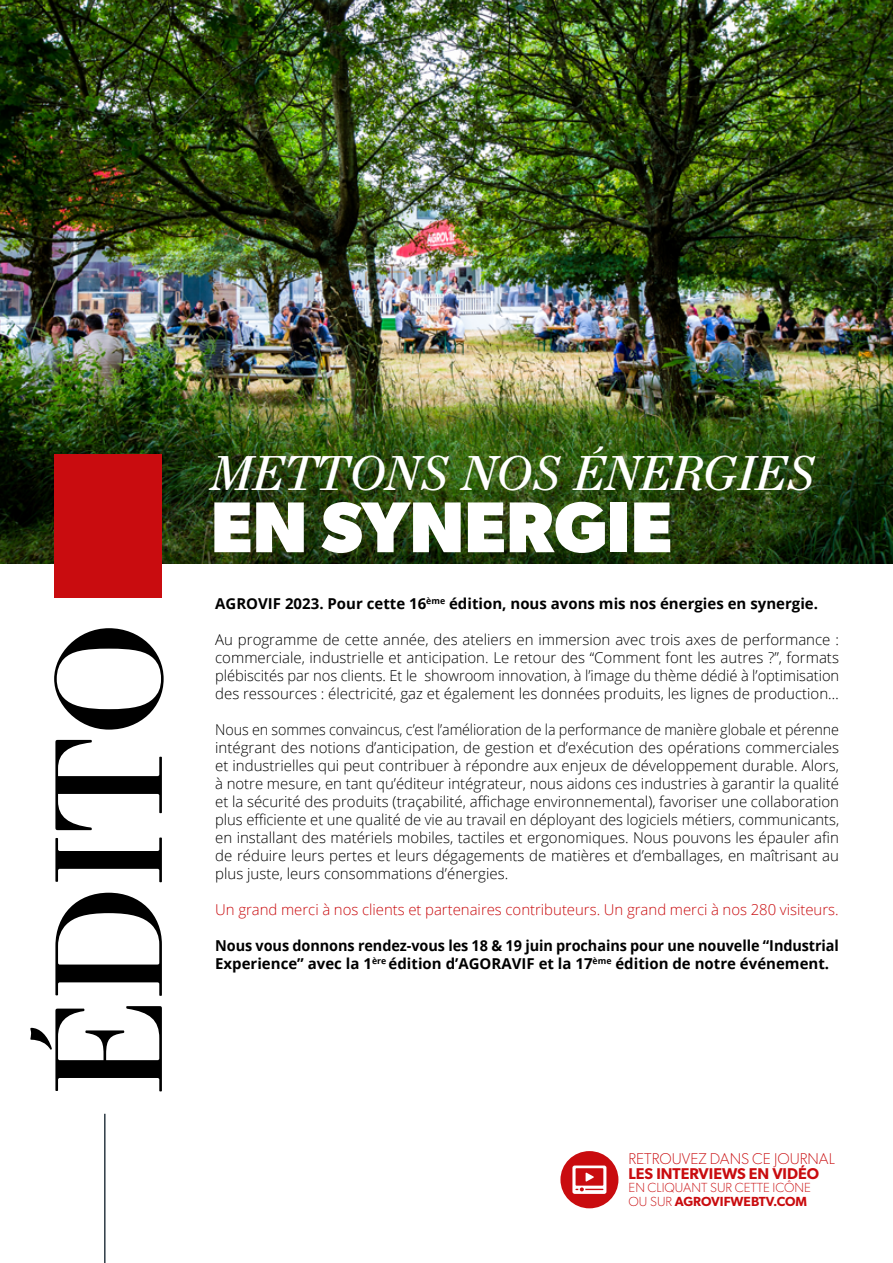
<style>
.page{position:relative;width:893px;height:1263px;background:#fff}
.page>*{position:absolute;margin:0;border:0;box-sizing:border-box;transform-origin:0 0}
.t1{font:144.9px "Essonnes Display";color:#000}
.t2{font:700 72.15px "Gibson";color:#fff}
.t3{font:italic 47.1px "Essonnes Text";color:#fff}
.t4{font:100 15.6px "Gibson";color:#c90c0f}
.t5{font:600 15.6px "Gibson";color:#c90c0f}
.t6{font:300 15px/18px "Open Sans";color:#000;text-align:justify;scale:.96 1}
.t7{font:300 15px/18px "Open Sans";color:#000;text-align:justify}
.t8{font:700 15px/18px "Open Sans";color:#000;scale:.96 1}
.t9{font:300 15px "Open Sans";color:#c90c0f}
.t10{font:700 15px "Open Sans";color:#000}
.t11{font:100 13.2px/13.2px "Gibson";color:#c90c0f}
.s1{font-weight:600}
</style>
<div class="page">
<img style="left:0;top:0;width:893px;height:563px">
<div style="left:54px;top:454px;width:108px;height:144px;background:#c90c0f"></div>
<hr style="left:104px;top:1114px;width:2px;height:149px;background:#2e3b45">
<div style="left:560px;top:1151px;width:58px;height:57px;background:#c90c0f;border-radius:50%"></div>
<svg style="left:572px;top:1165px;width:34px;height:29px"></svg>
<h1 class="t1" style="left:8px;top:1095px;width:475px;rotate:-90deg">ÉDITO</h1>
<h3 class="t3" style="left:211px;top:439px;width:606px">METTONS NOS ÉNERGIES</h3>
<h2 class="t2" style="left:211px;top:484px;width:463px">EN SYNERGIE</h2>
<p class="t10" style="left:215px;top:593px;width:604px">AGROVIF 2023. Pour cette 16<sup>ème</sup> édition, nous avons mis nos énergies en synergie.</p>
<p class="t7" style="left:215px;top:630px;width:626px">Au programme de cette année, des ateliers en immersion avec trois axes de performance : commerciale, industrielle et anticipation. Le retour des “Comment font les autres ?”, formats plébiscités par nos clients. Et le showroom innovation, à l’image du thème dédié à l’optimisation des ressources : électricité, gaz et également les données produits, les lignes de production…</p>
<p class="t6" style="left:215px;top:720px;width:651px">Nous en sommes convaincus, c’est l’amélioration de la performance de manière globale et pérenne intégrant des notions d’anticipation, de gestion et d’exécution des opérations commerciales et industrielles qui peut contribuer à répondre aux enjeux de développement durable. Alors, à notre mesure, en tant qu’éditeur intégrateur, nous aidons ces industries à garantir la qualité et la sécurité des produits (traçabilité, affichage environnemental), favoriser une collaboration plus efficiente et une qualité de vie au travail en déployant des logiciels métiers, communicants, en installant des matériels mobiles, tactiles et ergonomiques. Nous pouvons les épauler afin de réduire leurs pertes et leurs dégagements de matières et d’emballages, en maîtrisant au plus juste, leurs consommations d’énergies.</p>
<p class="t9" style="left:215px;top:900px;width:625px">Un grand merci à nos clients et partenaires contributeurs. Un grand merci à nos 280 visiteurs.</p>
<p class="t8" style="left:215px;top:936px;width:651px">Nous vous donnons rendez-vous les 18 &amp; 19 juin prochains pour une nouvelle “Industrial<br>Experience” avec la 1<sup>ère</sup> édition d’AGORAVIF et la 17<sup>ème</sup> édition de notre événement.</p>
<p class="t4" style="left:629px;top:1149px;width:208px">RETROUVEZ DANS CE JOURNAL</p>
<p class="t5" style="left:629px;top:1164px;width:192px">LES INTERVIEWS EN VIDÉO</p>
<p class="t11" style="left:629px;top:1181px;width:184px">EN CLIQUANT SUR CETTE ICÔNE<br>OU SUR <span class="s1">AGROVIFWEBTV.COM</span></p>
</div>
